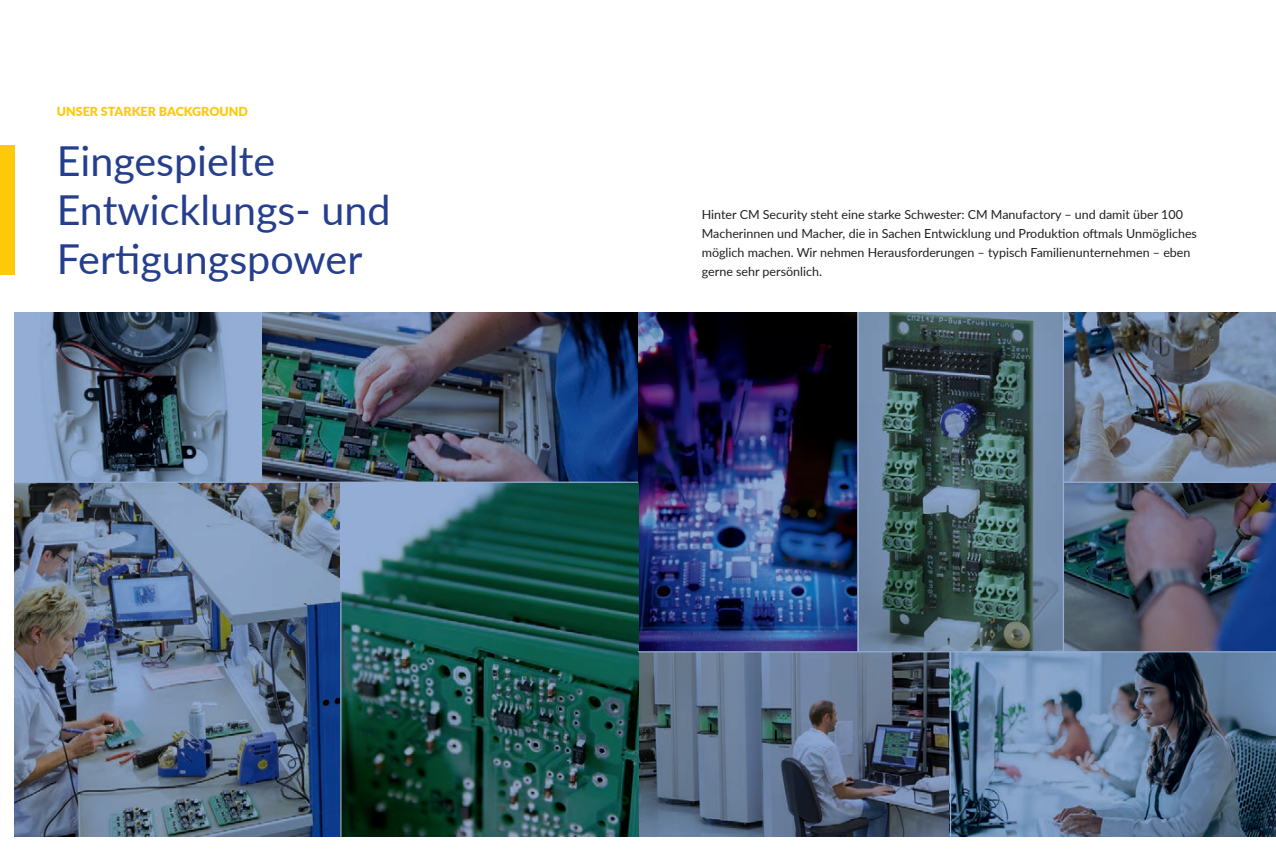
<style>
.page{position:relative;width:1276px;height:851px;background:#fff}
.page>*{position:absolute;margin:0;border:0;box-sizing:border-box;transform-origin:0 0}
.t1{font:41.25px "Lato";color:#253f8e}
.t2{font:12.5px/18.8px "Lato";color:#231f20}
.t3{font:900 12.5px "Lato";color:#feca0a}
</style>
<div class="page">
<div style="left:0;top:145px;width:14px;height:130px;background:#feca0a"></div>
<img style="left:14px;top:312px;width:1262px;height:524px">
<p class="t3" style="left:57px;top:102px;width:193px">UNSER STARKER BACKGROUND</p>
<p class="t1" style="left:57px;top:131px;width:220px">Eingespielte</p>
<p class="t1" style="left:57px;top:180px;width:335px">Entwicklungs- und</p>
<p class="t1" style="left:57px;top:229px;width:307px">Fertigungspower</p>
<p class="t2" style="left:702px;top:205px;width:497px">Hinter CM Security steht eine starke Schwester: CM Manufactory – und damit über 100<br>Macherinnen und Macher, die in Sachen Entwicklung und Produktion oftmals Unmögliches möglich machen. Wir nehmen Herausforderungen – typisch Familienunternehmen – eben gerne sehr persönlich.</p>
</div>
